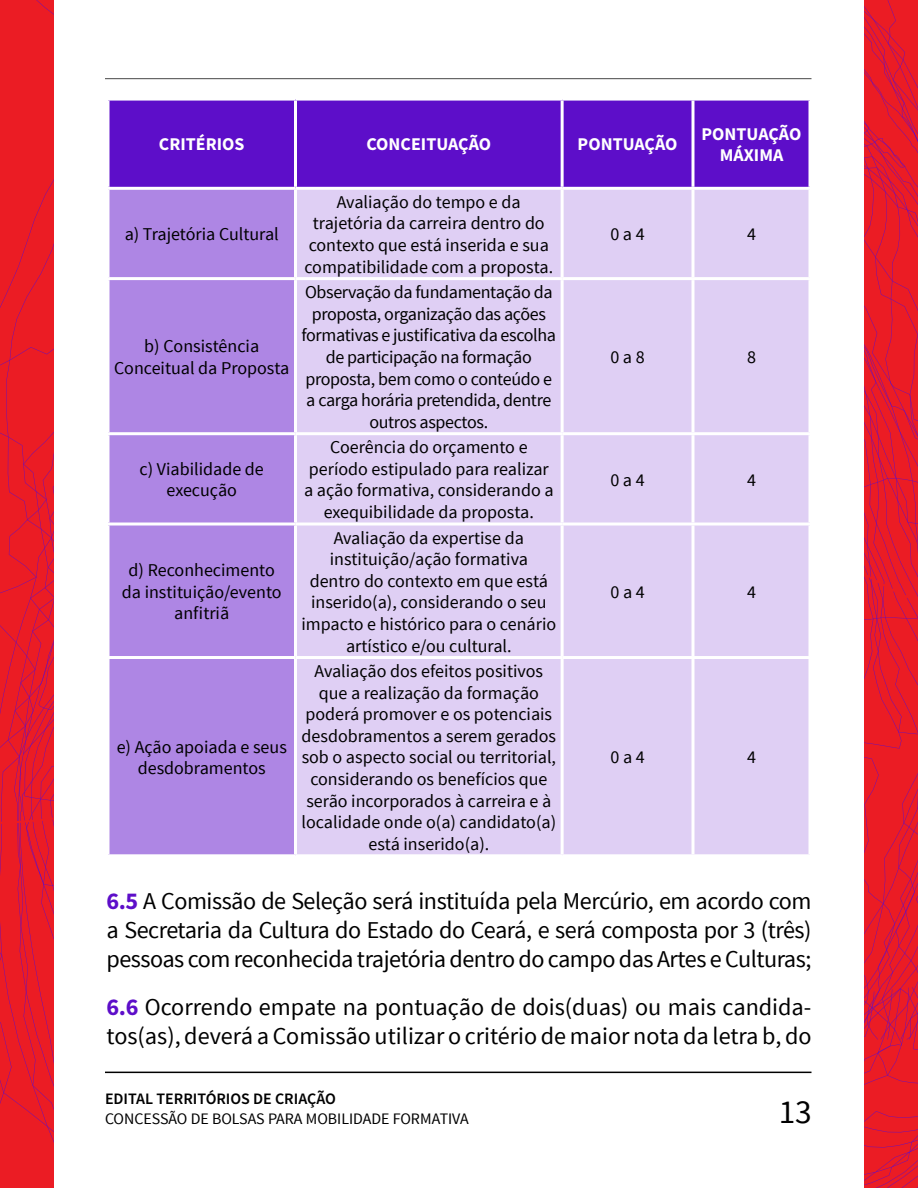
<style>
.page{position:relative;width:918px;height:1188px;background:#fff}
.page>*{position:absolute;margin:0;border:0;box-sizing:border-box;transform-origin:0 0}
.t1{font:33.3px "Source Sans Pro";color:#000}
.t2{font:24.15px/29px "Source Sans Pro";color:#000;text-align:justify}
.t3{font:18px/21.6px "Source Sans Pro";color:#000;text-align:center}
.t4{font:18px/21.6px "Source Sans Pro";letter-spacing:-.02em;color:#000;text-align:center}
.t5{font:18px/21.6px "Source Sans Variable";color:#fff;text-align:center}
.t6{font:16.05px "Source Sans Pro";color:#000}
.t7{font:600 16.05px "Source Sans Pro";color:#000}
.s1{font-family:"Source Sans Variable";color:#5d0ec9}
</style>
<div class="page">
<div style="left:9px;top:0;width:32px;height:433px;background:#eb1c24"></div>
<svg style="left:0;top:433px;width:54px;height:755px;background:#e41b2b"></svg>
<svg style="left:906px;top:0;width:12px;height:478px;background:#e41b2b"></svg>
<svg style="left:864px;top:0;width:42px;height:478px;background:#e21b2d"></svg>
<svg style="left:864px;top:478px;width:54px;height:710px;background:#e41b2b"></svg>
<hr style="left:105px;top:1072px;width:707px;height:1px;background:#000">
<hr style="left:105px;top:78px;width:707px;height:1px;background:#484848">
<div style="left:110px;top:101px;width:698px;height:86px;background:#5d0ec9"></div>
<div style="left:110px;top:190px;width:184px;height:664px;background:#ae86e4"></div>
<div style="left:297px;top:190px;width:511px;height:664px;background:#dfcff4"></div>
<svg style="left:108px;top:101px;width:2px;height:86px"></svg>
<hr style="left:294px;top:101px;width:3px;height:86px;background:#fff">
<hr style="left:561px;top:101px;width:3px;height:86px;background:#fff">
<hr style="left:692px;top:101px;width:2px;height:86px;background:#fff">
<svg style="left:808px;top:101px;width:2px;height:86px"></svg>
<svg style="left:109px;top:190px;width:1px;height:87px"></svg>
<hr style="left:561px;top:190px;width:3px;height:87px;background:#fff">
<hr style="left:692px;top:190px;width:2px;height:87px;background:#fff">
<svg style="left:808px;top:190px;width:1px;height:87px"></svg>
<hr style="left:106px;top:277px;width:190px;height:3px;background:#fff">
<svg style="left:108px;top:280px;width:2px;height:152px"></svg>
<hr style="left:296px;top:277px;width:266px;height:3px;background:#fff">
<hr style="left:562px;top:277px;width:131px;height:3px;background:#fff">
<hr style="left:561px;top:280px;width:3px;height:152px;background:#fff">
<hr style="left:693px;top:277px;width:119px;height:3px;background:#fff">
<hr style="left:692px;top:280px;width:2px;height:152px;background:#fff">
<svg style="left:808px;top:280px;width:1px;height:152px"></svg>
<hr style="left:106px;top:432px;width:190px;height:3px;background:#fff">
<svg style="left:108px;top:435px;width:2px;height:88px"></svg>
<hr style="left:296px;top:432px;width:266px;height:3px;background:#fff">
<hr style="left:562px;top:432px;width:131px;height:3px;background:#fff">
<hr style="left:561px;top:435px;width:3px;height:88px;background:#fff">
<hr style="left:693px;top:432px;width:119px;height:3px;background:#fff">
<hr style="left:692px;top:435px;width:2px;height:88px;background:#fff">
<svg style="left:808px;top:435px;width:2px;height:88px"></svg>
<hr style="left:106px;top:523px;width:190px;height:3px;background:#fff">
<svg style="left:109px;top:526px;width:1px;height:130px"></svg>
<hr style="left:296px;top:523px;width:266px;height:3px;background:#fff">
<hr style="left:562px;top:523px;width:131px;height:3px;background:#fff">
<hr style="left:561px;top:526px;width:3px;height:130px;background:#fff">
<hr style="left:693px;top:523px;width:119px;height:3px;background:#fff">
<hr style="left:692px;top:526px;width:2px;height:130px;background:#fff">
<svg style="left:808px;top:526px;width:1px;height:130px"></svg>
<hr style="left:106px;top:656px;width:190px;height:3px;background:#fff">
<svg style="left:109px;top:659px;width:1px;height:195px"></svg>
<hr style="left:296px;top:656px;width:266px;height:3px;background:#fff">
<hr style="left:562px;top:656px;width:131px;height:3px;background:#fff">
<hr style="left:561px;top:659px;width:3px;height:195px;background:#fff">
<hr style="left:693px;top:656px;width:119px;height:3px;background:#fff">
<hr style="left:692px;top:659px;width:2px;height:195px;background:#fff">
<svg style="left:808px;top:659px;width:1px;height:195px"></svg>
<p class="t5" style="left:159px;top:134px;width:87px">CRITÉRIOS</p>
<p class="t5" style="left:366px;top:134px;width:126px">CONCEITUAÇÃO</p>
<p class="t5" style="left:578px;top:134px;width:101px">PONTUAÇÃO</p>
<p class="t5" style="left:702px;top:123px;width:101px">PONTUAÇÃO<br>MÁXIMA</p>
<p class="t3" style="left:125px;top:224px;width:156px">a) Trajetória Cultural</p>
<p class="t3" style="left:114px;top:336px;width:177px">b) Consistência<br>Conceitual da Proposta</p>
<p class="t3" style="left:140px;top:458px;width:126px">c) Viabilidade de execução</p>
<p class="t3" style="left:122px;top:559px;width:161px">d) Reconhecimento da instituição/evento anfitriã</p>
<p class="t3" style="left:117px;top:736px;width:172px">e) Ação apoiada e seus desdobramentos</p>
<p class="t3" style="left:304px;top:191px;width:250px">Avaliação do tempo e da trajetória da carreira dentro do contexto que está inserida e sua compatibilidade com a proposta.</p>
<p class="t4" style="left:302px;top:282px;width:256px">Observação da fundamentação da proposta, organização das ações formativas e justificativa da escolha de participação na formação proposta, bem como o conteúdo e a carga horária pretendida, dentre outros aspectos.</p>
<p class="t3" style="left:304px;top:437px;width:251px">Coerência do orçamento e período estipulado para realizar a ação formativa, considerando a exequibilidade da proposta.</p>
<p class="t3" style="left:302px;top:527px;width:256px">Avaliação da expertise da instituição/ação formativa<br>dentro do contexto em que está inserido(a), considerando o seu impacto e histórico para o cenário artístico e/ou cultural.</p>
<p class="t3" style="left:302px;top:661px;width:256px">Avaliação dos efeitos positivos que a realização da formação poderá promover e os potenciais desdobramentos a serem gerados sob o aspecto social ou territorial, considerando os benefícios que serão incorporados à carreira e à localidade onde o(a) candidato(a) está inserido(a).</p>
<p class="t3" style="left:610px;top:224px;width:36px">0 a 4</p>
<p class="t3" style="left:747px;top:224px;width:10px">4</p>
<p class="t3" style="left:610px;top:346px;width:36px">0 a 8</p>
<p class="t3" style="left:747px;top:346px;width:10px">8</p>
<p class="t3" style="left:610px;top:469px;width:36px">0 a 4</p>
<p class="t3" style="left:747px;top:469px;width:10px">4</p>
<p class="t3" style="left:610px;top:581px;width:36px">0 a 4</p>
<p class="t3" style="left:747px;top:581px;width:10px">4</p>
<p class="t3" style="left:610px;top:747px;width:36px">0 a 4</p>
<p class="t3" style="left:747px;top:747px;width:10px">4</p>
<h2 class="t2" style="left:106px;top:887px;width:707px"><span class="s1">6.5</span> A Comissão de Seleção será instituída pela Mercúrio, em acordo com a Secretaria da Cultura do Estado do Ceará, e será composta por 3 (três) pessoas com reconhecida trajetória dentro do campo das Artes e Culturas;</h2>
<h2 class="t2" style="left:106px;top:993px;width:707px"><span class="s1">6.6</span> Ocorrendo empate na pontuação de dois(duas) ou mais candida&shy;tos(as), deverá a Comissão utilizar o critério de maior nota da letra b, do</h2>
<p class="t7" style="left:105px;top:1088px;width:232px">EDITAL TERRITÓRIOS DE CRIAÇÃO</p>
<p class="t6" style="left:105px;top:1108px;width:365px">CONCESSÃO DE BOLSAS PARA MOBILIDADE FORMATIVA</p>
<h1 class="t1" style="left:779px;top:1091px;width:35px">13</h1>
</div>
